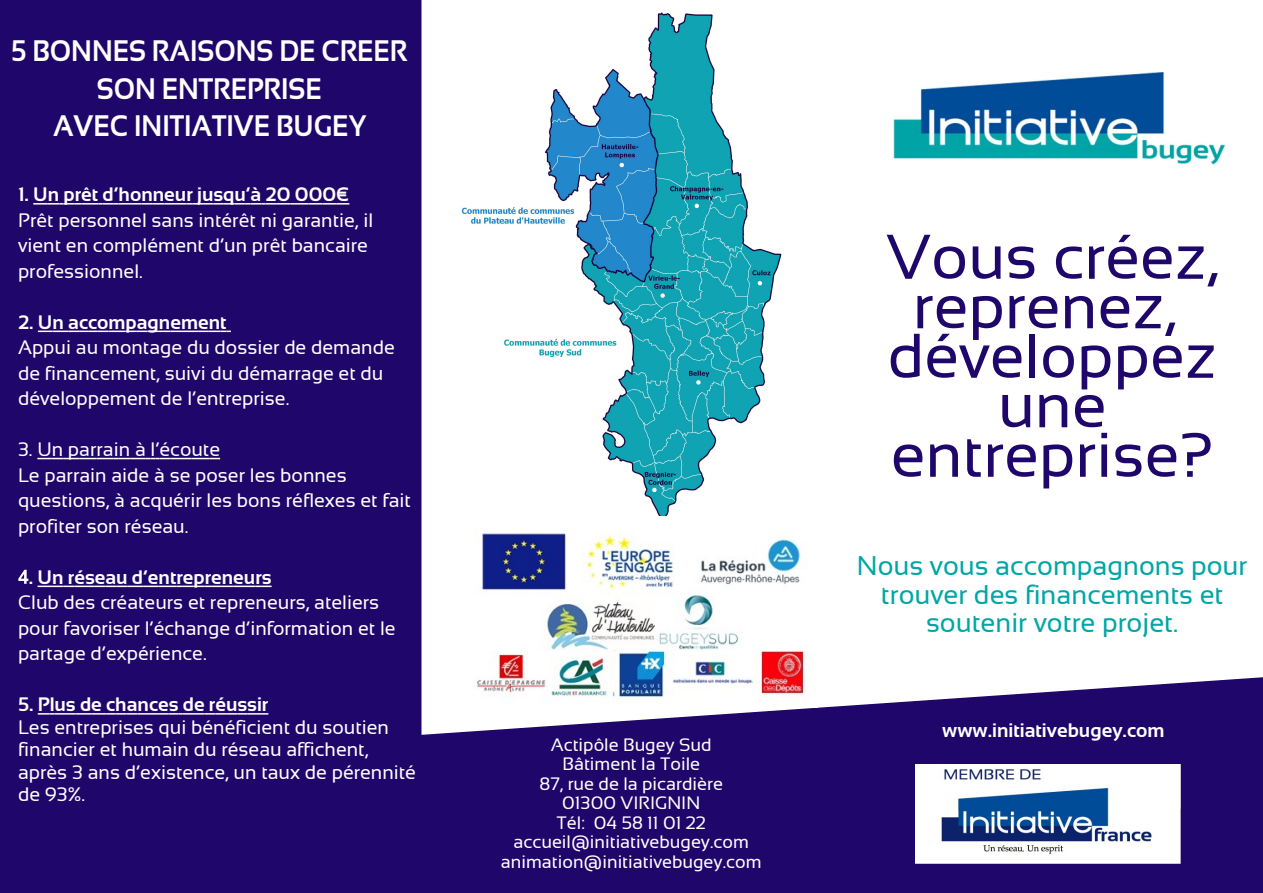
<style>
.page{position:relative;width:1263px;height:893px;background:#fff}
.page>*{position:absolute;margin:0;border:0;box-sizing:border-box;transform-origin:0 0}
.t1{font:63px/49.5px "Sansation Regular";color:#1f066a;text-align:center}
.t2{font:29.7px/37.5px "Sansation Bold";color:#fff;text-align:center;scale:.91 1}
.t3{font:27px/28.5px "Sansation Regular";color:#00a6a6;text-align:center}
.t4{font:19.5px/25.5px "Sansation Regular";color:#fff}
.t5{font:19.5px "Sansation Bold";color:#fff}
.t6{font:18px/19.5px "Sansation Regular";color:#fff;text-align:center}
</style>
<div class="page">
<div style="left:0;top:0;width:421px;height:893px;background:#1f066a"></div>
<svg style="left:409px;top:676px;width:854px;height:217px;background:#341e78"></svg>
<img style="left:893px;top:72px;width:333px;height:93px">
<img style="left:915px;top:764px;width:266px;height:99px">
<img style="left:461px;top:12px;width:321px;height:504px">
<img style="left:475px;top:530px;width:342px;height:178px">
<svg style="left:33px;top:203px;width:316px;height:2px"></svg>
<svg style="left:38px;top:331px;width:193px;height:1px"></svg>
<svg style="left:37px;top:458px;width:183px;height:1px"></svg>
<svg style="left:18px;top:570px;width:10px;height:14px"></svg>
<svg style="left:38px;top:586px;width:234px;height:1px"></svg>
<svg style="left:38px;top:713px;width:230px;height:2px"></svg>
<h2 class="t2" style="left:11px;top:32px;width:437px">5 BONNES RAISONS DE CREER<br>SON ENTREPRISE<br>AVEC INITIATIVE BUGEY</h2>
<p class="t5" style="left:18px;top:184px;width:333px">1. Un prêt d’honneur jusqu’à 20 000€</p>
<p class="t4" style="left:18px;top:207px;width:357px">Prêt personnel sans intérêt ni garantie, il vient en complément d’un prêt bancaire professionnel.</p>
<p class="t5" style="left:18px;top:311px;width:210px">2. Un accompagnement</p>
<p class="t4" style="left:18px;top:335px;width:378px">Appui au montage du dossier de demande de financement, suivi du démarrage et du développement de l’entreprise.</p>
<p class="t4" style="left:18px;top:437px;width:394px">3. Un parrain à l’écoute<br>Le parrain aide à se poser les bonnes questions, à acquérir les bons réflexes et fait profiter son réseau.</p>
<p class="t5" style="left:29px;top:566px;width:244px">. Un réseau d’entrepreneurs</p>
<p class="t4" style="left:18px;top:590px;width:379px">Club des créateurs et repreneurs, ateliers pour favoriser l’échange d’information et le partage d’expérience.</p>
<p class="t5" style="left:18px;top:694px;width:252px">5. Plus de chances de réussir</p>
<p class="t4" style="left:18px;top:716px;width:400px;line-height:22.5px">Les entreprises qui bénéficient du soutien financier et humain du réseau affichent, après 3 ans d’existence, un taux de pérennité de 93%.</p>
<p class="t6" style="left:501px;top:735px;width:262px">Actipôle Bugey Sud<br>Bâtiment la Toile<br>87, rue de la picardière<br>01300 VIRIGNIN<br>Tél: 04 58 11 01 22 accueil@initiativebugey.com animation@initiativebugey.com</p>
<h1 class="t1" style="left:886px;top:232px;width:334px">Vous créez, reprenez, développez une entreprise?</h1>
<h3 class="t3" style="left:857px;top:552px;width:392px">Nous vous accompagnons pour trouver des financements et soutenir votre projet.</h3>
<p class="t5" style="left:942px;top:720px;width:224px">www.initiativebugey.com</p>
</div>
